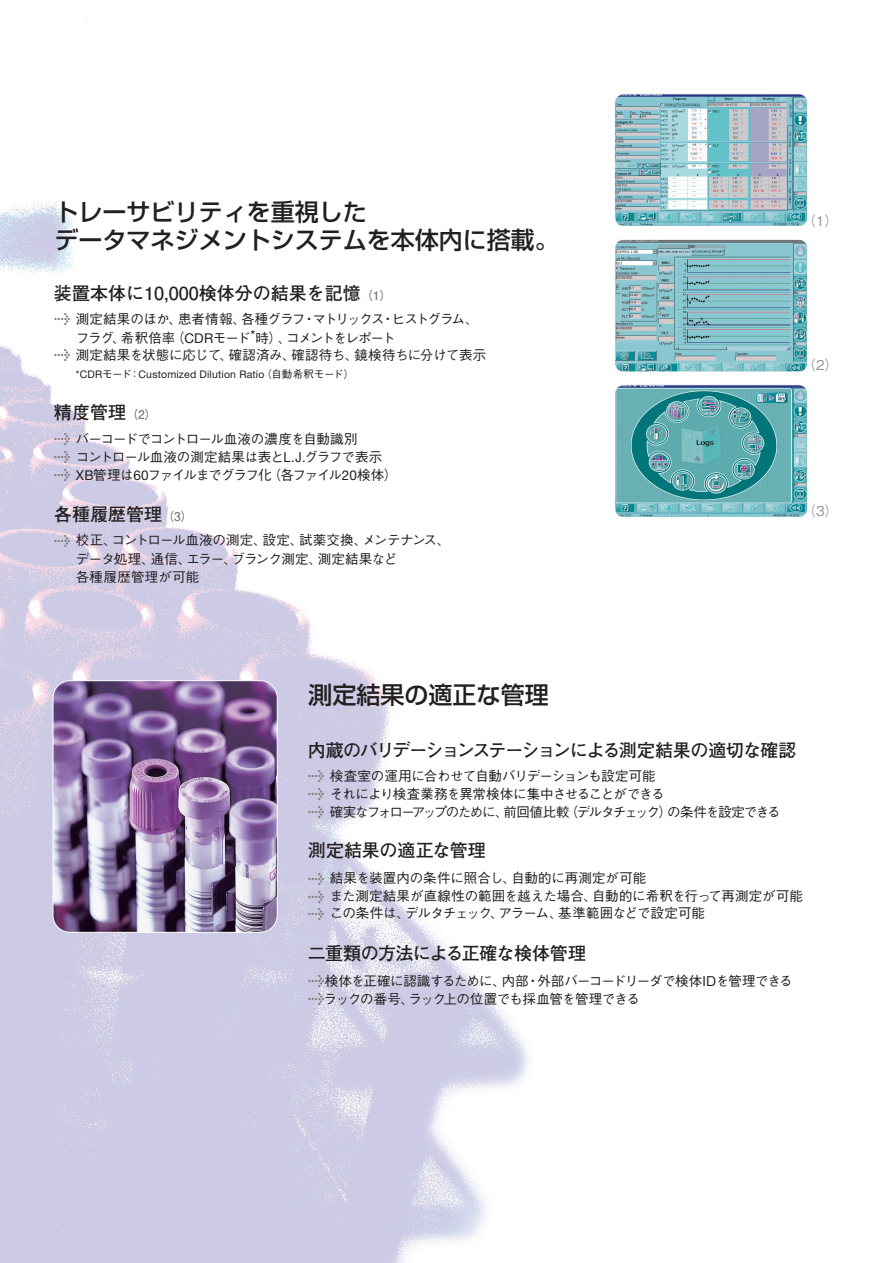
<style>
.page{position:relative;width:881px;height:1263px;background:#fff}
.page>*{position:absolute;margin:0;border:0;box-sizing:border-box;transform-origin:0 0}
.t1{font:24px/28.5px "Shin Go Pro Medium 90 pv RKSJ H";color:#231f20}
.t2{font:18px "Futo Go B101 Pro Bold 90 pv RKSJ H";letter-spacing:-.01em;color:#231f20}
.t3{font:18px "Futo Go B101 Pro Bold 90 pv RKSJ H";letter-spacing:-.06em;color:#231f20}
.t4{font:18px "Futo Go B101 Pro Bold 90 pv RKSJ H";letter-spacing:-.035em;color:#231f20}
.t5{font:13.5px/18.1px "Gothic BBB Pro Medium 90 pv RKSJ H";letter-spacing:-.015em;color:#231f20}
.t6{font:13.5px/18px "Gothic BBB Pro Medium 90 pv RKSJ H";letter-spacing:-.06em;color:#231f20}
.t7{font:13.5px/18px "Gothic BBB Pro Medium 90 pv RKSJ H";letter-spacing:-.07em;color:#231f20}
.t8{font:13.5px/18px "Gothic BBB Pro Medium 90 pv RKSJ H";letter-spacing:-.04em;color:#231f20}
.t9{font:13.5px "Gothic BBB Pro Medium 90 pv RKSJ H";letter-spacing:-.09em;color:#231f20}
.t10{font:13.5px "Gothic BBB Pro Medium 90 pv RKSJ H";color:#919295}
.t11{font:10.5px "Helvetica Neue LT Std";letter-spacing:.015em;color:#231f20}
.s1{font-size:12px;color:#76787b}
.s2{font-family:"Meta Plus";font-weight:700;color:#867f7c}
.s3{font-family:"Helvetica Neue LT Std"}
.s4{font-family:"Meta Plus";font-weight:700;font-size:13.5px;color:#fff}
.s5{font-family:"Gothic BBB Pro Medium 90 pv RKSJ H"}
</style>
<div class="page">
<img style="left:0;top:93px;width:808px;height:1170px">
<img style="left:614px;top:94px;width:192px;height:132px">
<div style="left:614px;top:94px;width:193px;height:133px;border:1px solid #fff;border-radius:9px"></div>
<img style="left:614px;top:239px;width:192px;height:133px">
<div style="left:614px;top:239px;width:193px;height:133px;border:1px solid #fff;border-radius:9px"></div>
<img style="left:614px;top:385px;width:192px;height:132px">
<div style="left:614px;top:384px;width:193px;height:134px;border:1px solid #fff;border-radius:9px"></div>
<img style="left:53px;top:681px;width:224px;height:251px;border-radius:17px">
<div style="left:53px;top:680px;width:224px;height:253px;border:1px solid #fff;border-radius:17px"></div>
<h1 class="t1" style="left:54px;top:201px;width:506px">トレーサビリティを重視した<br>データマネジメントシステムを本体内に搭載。</h1>
<h2 class="t2" style="left:54px;top:286px;width:339px">装置本体に10,000検体分の結果を記憶<span class="s1">（1）</span></h2>
<p class="t6" style="left:54px;top:312px;width:426px"><span class="s2">&gt;</span> 測定結果のほか、患者情報、各種グラフ・マトリックス・ヒストグラム、</p>
<p class="t9" style="left:76px;top:332px;width:320px">フラグ、希釈倍率（<span class="s3">CDR</span>モード*時）、コメントをレポート</p>
<p class="t5" style="left:54px;top:348px;width:433px"><span class="s2">&gt;</span> 測定結果を状態に応じて、確認済み、確認待ち、鏡検待ちに分けて表示</p>
<p class="t11" style="left:54px;top:371px;width:301px"><span class="s4">&gt;</span> *CDR<span class="s5">モード：</span>Customized Dilution Ratio<span class="s5">（自動希釈モード）</span></p>
<h2 class="t2" style="left:54px;top:406px;width:104px">精度管理<span class="s1">（2）</span></h2>
<p class="t6" style="left:54px;top:432px;width:345px"><span class="s2">&gt;</span> バーコードでコントロール血液の濃度を自動識別<br><span class="s2">&gt;</span> コントロール血液の測定結果は表とL.J.グラフで表示<span class="s2">&gt;</span> <span class="s3">XB</span>管理は<span class="s3">60</span>ファイルまでグラフ化（各ファイル<span class="s3">20</span>検体）</p>
<h2 class="t2" style="left:54px;top:507px;width:140px">各種履歴管理<span class="s1">（3）</span></h2>
<p class="t5" style="left:76px;top:533px;width:376px;text-indent:-22px"><span class="s2">&gt;</span> 校正、コントロール血液の測定、設定、試薬交換、メンテナンス、データ処理、通信、エラー、ブランク測定、測定結果など<br>各種履歴管理が可能</p>
<p class="t10" style="left:802px;top:215px;width:37px">（1）</p>
<p class="t10" style="left:802px;top:360px;width:37px">（2）</p>
<p class="t10" style="left:802px;top:506px;width:37px">（3）</p>
<h1 class="t1" style="left:308px;top:683px;width:242px">測定結果の適正な管理</h1>
<h2 class="t3" style="left:308px;top:744px;width:489px">内蔵のバリデーションステーションによる測定結果の適切な確認</h2>
<p class="t7" style="left:308px;top:769px;width:474px"><span class="s2">&gt;</span> 検査室の運用に合わせて自動バリデーションも設定可能<br><span class="s2">&gt;</span> それにより検査業務を異常検体に集中させることができる<br><span class="s2">&gt;</span> 確実なフォローアップのために、前回値比較（デルタチェック）の条件を設定できる</p>
<h2 class="t2" style="left:308px;top:844px;width:179px">測定結果の適正な管理</h2>
<p class="t5" style="left:308px;top:871px;width:496px"><span class="s2">&gt;</span> 結果を装置内の条件に照合し、自動的に再測定が可能<br><span class="s2">&gt;</span> また測定結果が直線性の範囲を越えた場合、自動的に希釈を行って再測定が可能<span class="s2">&gt;</span> この条件は、デルタチェック、アラーム、基準範囲などで設定可能</p>
<h2 class="t4" style="left:308px;top:947px;width:279px">二重類の方法による正確な検体管理</h2>
<p class="t8" style="left:308px;top:973px;width:486px"><span class="s2">&gt;</span>検体を正確に認識するために、内部・外部バーコードリーダで検体IDを管理できる<span class="s2">&gt;</span>ラックの番号、ラック上の位置でも採血管を管理できる</p>
</div>
